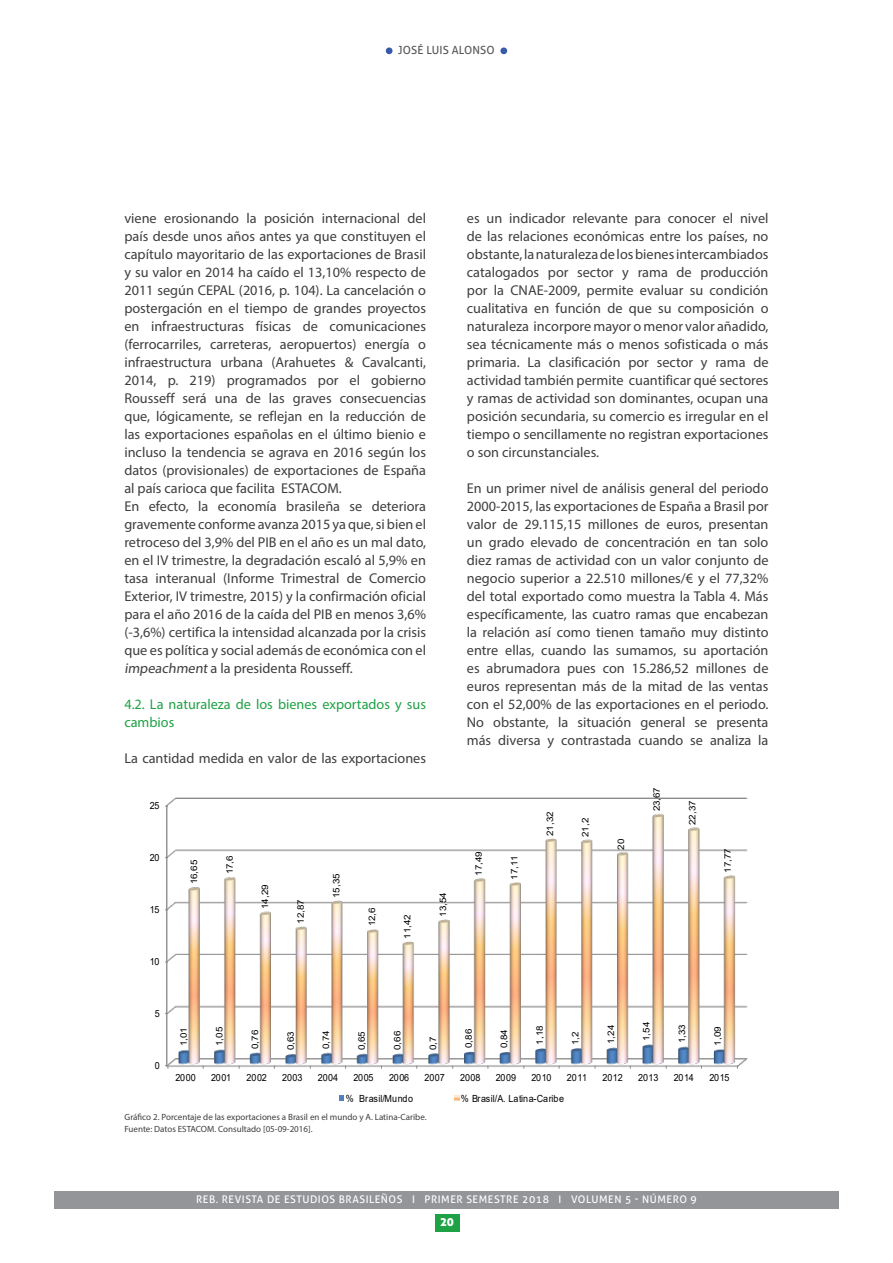
<style>
.page{position:relative;width:893px;height:1263px;background:#fff}
.page>*{position:absolute;margin:0;border:0;box-sizing:border-box;transform-origin:0 0}
.t1{font:14.25px/18px "Myriad Pro";color:#3e3e3f;text-align:justify}
.t2{font:14.25px/18px "Myriad Pro";color:#1fa245}
.t3{font:12px "Aller Display";color:#fff}
.t4{font:11.25px "Aller";letter-spacing:.01em;color:#57585a}
.t5{font:10.5px "Aller";letter-spacing:.05em;color:#fff}
.t6{font:9.9px "Arial";letter-spacing:-.02em;color:#000;scale:.91 1}
.t7{font:9.9px "Arial";letter-spacing:.01em;color:#000;scale:.91 1}
.t8{font:9.9px "Arial";letter-spacing:.025em;color:#000;scale:.91 1}
.t9{font:9px "Arial";letter-spacing:-.02em;color:#000;scale:1.09 1}
.t10{font:9px "Myriad Pro";color:#3e3e3f}
</style>
<div class="page">
<div style="left:54px;top:1191px;width:785px;height:18px;background:#939598"></div>
<div style="left:435px;top:1214px;width:24px;height:17px;background:#1fa245"></div>
<div style="left:386px;top:47px;width:7px;height:7px;background:#375ba9;border-radius:50%"></div>
<div style="left:500px;top:47px;width:7px;height:7px;background:#375ba9;border-radius:50%"></div>
<img style="left:166px;top:797px;width:582px;height:270px">
<svg style="left:165px;top:1065px;width:4px;height:4px"></svg>
<svg style="left:339px;top:1095px;width:5px;height:6px"></svg>
<svg style="left:454px;top:1095px;width:5px;height:6px"></svg>
<p class="t4" style="left:398px;top:43px;width:98px">JOSÉ LUIS ALONSO</p>
<p class="t1" style="left:124px;top:209px;width:303px">viene erosionando la posición internacional del país desde unos años antes ya que constituyen el capítulo mayoritario de las exportaciones de Brasil y su valor en 2014 ha caído el 13,10% respecto de 2011 según CEPAL (2016, p. 104). La cancelación o postergación en el tiempo de grandes proyectos en infraestructuras físicas de comunicaciones (ferrocarriles, carreteras, aeropuertos) energía o infraestructura urbana (Arahuetes &amp; Cavalcanti, 2014, p. 219) programados por el gobierno Rousseff será una de las graves consecuencias que, lógicamente, se reflejan en la reducción de las exportaciones españolas en el último bienio e incluso la tendencia se agrava en 2016 según los datos (provisionales) de exportaciones de España al país carioca que facilita ESTACOM.</p>
<p class="t1" style="left:124px;top:497px;width:303px">En efecto, la economía brasileña se deteriora gravemente conforme avanza 2015 ya que, si bien el retroceso del 3,9% del PIB en el año es un mal dato, en el IV trimestre, la degradación escaló al 5,9% en tasa interanual (Informe Trimestral de Comercio Exterior, IV trimestre, 2015) y la confirmación oficial para el año 2016 de la caída del PIB en menos 3,6% (-3,6%) certifica la intensidad alcanzada por la crisis que es política y social además de económica con el impeachment a la presidenta Rousseff.</p>
<p class="t2" style="left:124px;top:695px;width:303px">4.2. La naturaleza de los bienes exportados y sus cambios</p>
<p class="t1" style="left:124px;top:749px;width:303px">La cantidad medida en valor de las exportaciones</p>
<p class="t6" style="left:150px;top:799px;width:12px">25</p>
<p class="t6" style="left:150px;top:851px;width:12px">20</p>
<p class="t6" style="left:150px;top:903px;width:12px">15</p>
<p class="t6" style="left:150px;top:955px;width:12px">10</p>
<p class="t9" style="left:188px;top:884px;width:24px;rotate:-90deg">16,65</p>
<p class="t9" style="left:223px;top:874px;width:19px;rotate:-90deg">17,6</p>
<p class="t9" style="left:259px;top:909px;width:24px;rotate:-90deg">14,29</p>
<p class="t9" style="left:294px;top:923px;width:24px;rotate:-90deg">12,87</p>
<p class="t9" style="left:330px;top:898px;width:24px;rotate:-90deg">15,35</p>
<p class="t9" style="left:366px;top:926px;width:19px;rotate:-90deg">12,6</p>
<p class="t9" style="left:401px;top:938px;width:24px;rotate:-90deg">11,42</p>
<p class="t9" style="left:437px;top:917px;width:24px;rotate:-90deg">13,54</p>
<p class="t6" style="left:155px;top:1007px;width:7px">5</p>
<p class="t1" style="left:467px;top:209px;width:303px">es un indicador relevante para conocer el nivel de las relaciones económicas entre los países, no obstante, la naturaleza de los bienes intercambiados catalogados por sector y rama de producción por la CNAE-2009, permite evaluar su condición cualitativa en función de que su composición o naturaleza incorpore mayor o menor valor añadido, sea técnicamente más o menos sofisticada o más primaria. La clasificación por sector y rama de actividad también permite cuantificar qué sectores y ramas de actividad son dominantes, ocupan una posición secundaria, su comercio es irregular en el tiempo o sencillamente no registran exportaciones o son circunstanciales.</p>
<p class="t1" style="left:467px;top:479px;width:303px">En un primer nivel de análisis general del periodo 2000-2015, las exportaciones de España a Brasil por valor de 29.115,15 millones de euros, presentan un grado elevado de concentración en tan solo diez ramas de actividad con un valor conjunto de negocio superior a 22.510 millones/€ y el 77,32% del total exportado como muestra la Tabla 4. Más específicamente, las cuatro ramas que encabezan la relación así como tienen tamaño muy distinto entre ellas, cuando las sumamos, su aportación es abrumadora pues con 15.286,52 millones de euros representan más de la mitad de las ventas con el 52,00% de las exportaciones en el periodo.<br>No obstante, la situación general se presenta más diversa y contrastada cuando se analiza la</p>
<p class="t9" style="left:472px;top:876px;width:24px;rotate:-90deg">17,49</p>
<p class="t9" style="left:508px;top:879px;width:24px;rotate:-90deg">17,11</p>
<p class="t9" style="left:544px;top:836px;width:24px;rotate:-90deg">21,32</p>
<p class="t9" style="left:579px;top:837px;width:19px;rotate:-90deg">21,2</p>
<p class="t9" style="left:615px;top:850px;width:11px;rotate:-90deg">20</p>
<p class="t9" style="left:650px;top:811px;width:24px;rotate:-90deg">23,67</p>
<p class="t9" style="left:686px;top:825px;width:24px;rotate:-90deg">22,37</p>
<p class="t9" style="left:722px;top:873px;width:24px;rotate:-90deg">17,77</p>
<p class="t6" style="left:155px;top:1058px;width:7px">0</p>
<p class="t9" style="left:178px;top:1046px;width:19px;rotate:-90deg">1,01</p>
<p class="t9" style="left:213px;top:1046px;width:19px;rotate:-90deg">1,05</p>
<p class="t9" style="left:249px;top:1049px;width:19px;rotate:-90deg">0,76</p>
<p class="t9" style="left:284px;top:1050px;width:19px;rotate:-90deg">0,63</p>
<p class="t9" style="left:320px;top:1049px;width:19px;rotate:-90deg">0,74</p>
<p class="t9" style="left:356px;top:1050px;width:19px;rotate:-90deg">0,65</p>
<p class="t9" style="left:391px;top:1050px;width:19px;rotate:-90deg">0,66</p>
<p class="t9" style="left:427px;top:1050px;width:14px;rotate:-90deg">0,7</p>
<p class="t9" style="left:462px;top:1048px;width:19px;rotate:-90deg">0,86</p>
<p class="t9" style="left:498px;top:1048px;width:19px;rotate:-90deg">0,84</p>
<p class="t9" style="left:533px;top:1045px;width:19px;rotate:-90deg">1,18</p>
<p class="t9" style="left:569px;top:1045px;width:14px;rotate:-90deg">1,2</p>
<p class="t9" style="left:605px;top:1044px;width:19px;rotate:-90deg">1,24</p>
<p class="t9" style="left:640px;top:1041px;width:19px;rotate:-90deg">1,54</p>
<p class="t9" style="left:676px;top:1043px;width:19px;rotate:-90deg">1,33</p>
<p class="t9" style="left:711px;top:1045px;width:19px;rotate:-90deg">1,09</p>
<p class="t6" style="left:175px;top:1070px;width:24px">2000</p>
<p class="t6" style="left:211px;top:1070px;width:24px">2001</p>
<p class="t6" style="left:247px;top:1070px;width:24px">2002</p>
<p class="t6" style="left:282px;top:1070px;width:24px">2003</p>
<p class="t6" style="left:318px;top:1070px;width:24px">2004</p>
<p class="t6" style="left:353px;top:1070px;width:24px">2005</p>
<p class="t6" style="left:389px;top:1070px;width:24px">2006</p>
<p class="t6" style="left:425px;top:1070px;width:24px">2007</p>
<p class="t6" style="left:460px;top:1070px;width:24px">2008</p>
<p class="t6" style="left:496px;top:1070px;width:24px">2009</p>
<p class="t6" style="left:531px;top:1070px;width:24px">2010</p>
<p class="t6" style="left:567px;top:1070px;width:24px">2011</p>
<p class="t6" style="left:603px;top:1070px;width:24px">2012</p>
<p class="t6" style="left:638px;top:1070px;width:24px">2013</p>
<p class="t6" style="left:674px;top:1070px;width:24px">2014</p>
<p class="t6" style="left:709px;top:1070px;width:24px">2015</p>
<p class="t8" style="left:346px;top:1091px;width:75px">% Brasil/Mundo</p>
<p class="t7" style="left:461px;top:1091px;width:115px">% Brasil/A. Latina-Caribe</p>
<p class="t10" style="left:125px;top:1111px;width:304px">Gráfico 2. Porcentaje de las exportaciones a Brasil en el mundo y A. Latina-Caribe.</p>
<p class="t10" style="left:125px;top:1123px;width:189px">Fuente: Datos ESTACOM. Consultado [05-09-2016].</p>
<p class="t5" style="left:196px;top:1193px;width:502px">REB. REVISTA DE ESTUDIOS BRASILEÑOS I PRIMER SEMESTRE 2018 I VOLUMEN 5 - NÚMERO 9</p>
<p class="t3" style="left:440px;top:1214px;width:15px">20</p>
</div>
